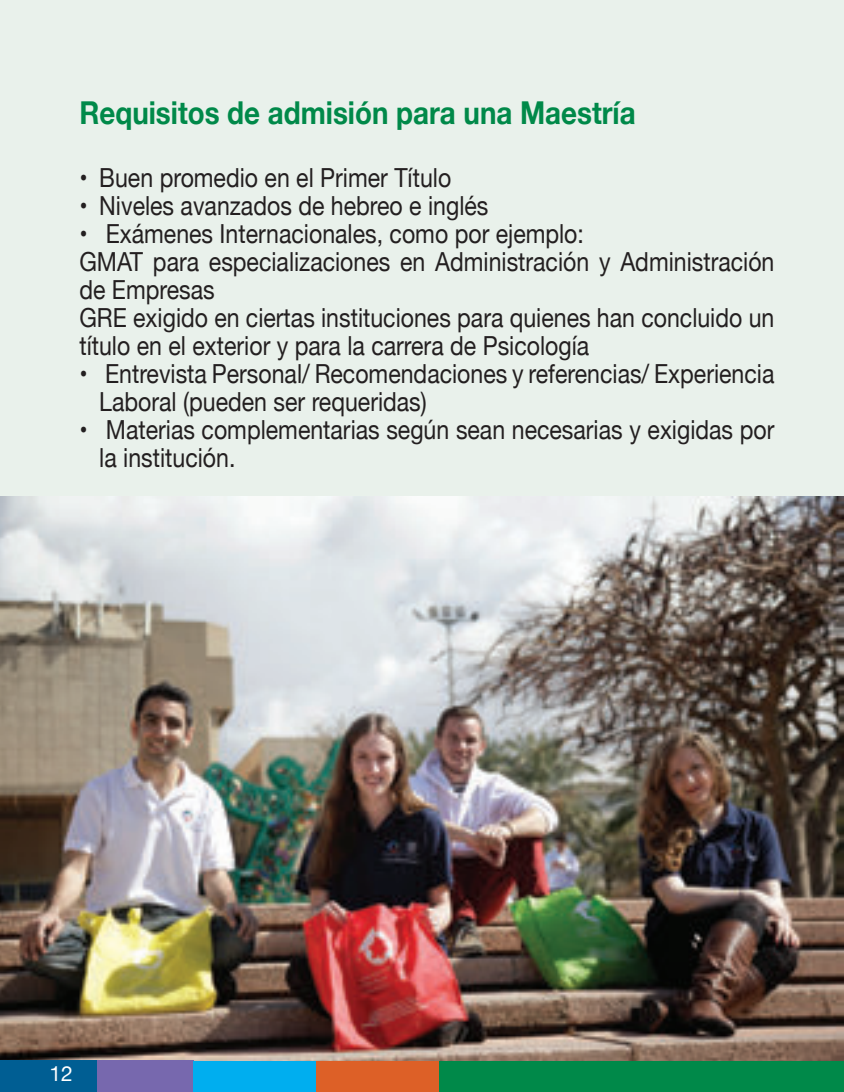
<style>
.page{position:relative;width:844px;height:1092px;background:#fff}
.page>*{position:absolute;margin:0;border:0;box-sizing:border-box;transform-origin:0 0}
.t1{font:700 31.5px "Helvetica Neue";color:#008949;scale:.88 1}
.t2{font:26.25px/28px "Helvetica Neue";color:#231f20;scale:.88 1}
.t3{font:21px "Helvetica Neue";color:#fff}
</style>
<div class="page">
<div style="left:0;top:0;width:843px;height:1091px;background:#e9f1eb"></div>
<img style="left:0;top:496px;width:843px;height:565px">
<div style="left:0;top:1060px;width:97px;height:31px;background:#005e93"></div>
<div style="left:97px;top:1060px;width:96px;height:31px;background:#7768ae"></div>
<div style="left:193px;top:1061px;width:123px;height:30px;background:#00aeef"></div>
<div style="left:316px;top:1061px;width:123px;height:30px;background:#dd6027"></div>
<div style="left:439px;top:1061px;width:404px;height:30px;background:#008949"></div>
<p class="t1" style="left:79px;top:88px;width:633px">Requisitos de admisión para una Maestría</p>
<p class="t2" style="left:79px;top:165px;width:424px">• Buen promedio en el Primer Título</p>
<p class="t2" style="left:79px;top:193px;width:466px">• Niveles avanzados de hebreo e inglés</p>
<p class="t2" style="left:79px;top:221px;width:791px">• Exámenes Internacionales, como por ejemplo:<br>GMAT para especializaciones en Administración y Administración de Empresas<br>GRE exigido en ciertas instituciones para quienes han concluido un título en el exterior y para la carrera de Psicología</p>
<p class="t2" style="left:99px;top:361px;width:768px;text-indent:-20px">• Entrevista Personal/ Recomendaciones y referencias/ Experiencia<br>Laboral (pueden ser requeridas)</p>
<p class="t2" style="left:99px;top:417px;width:768px;text-indent:-20px">• Materias complementarias según sean necesarias y exigidas por la institución.</p>
<p class="t3" style="left:50px;top:1058px;width:25px">12</p>
</div>
